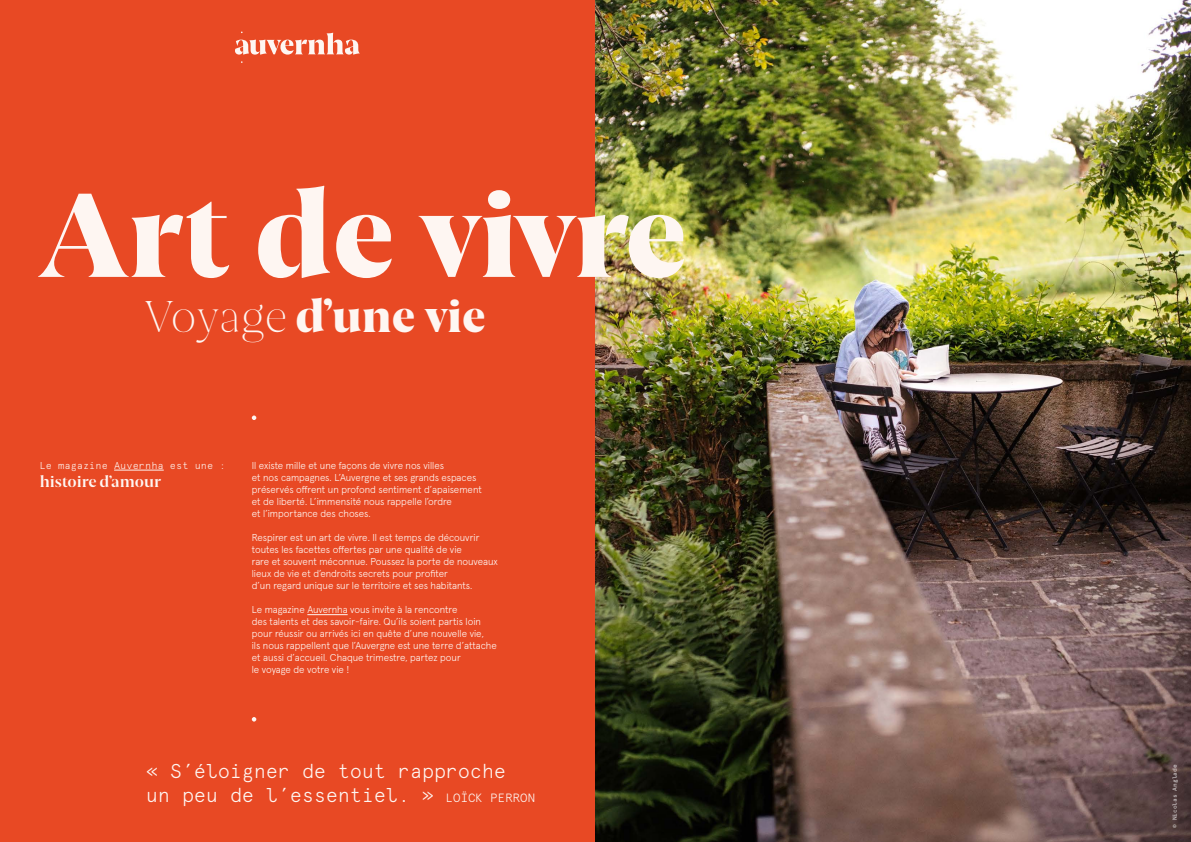
<style>
.page{position:relative;width:1191px;height:842px;background:#e84924}
.page>*{position:absolute;margin:0;border:0;box-sizing:border-box;transform-origin:0 0}
.t1{font:900 114px "Joane";letter-spacing:-.015em;color:#fef6f2}
.t2{font:900 43px "Joane";color:#fef6f2}
.t3{font:300 20px/24px "Apercu Mono Pro";letter-spacing:-.02em;color:#fef6f2}
.t4{font:700 15px "Joane";color:#fef6f2}
.t5{font:300 10px/12px "Apercu Pro";color:#fef6f2}
.t6{font:300 10px "Apercu Mono Pro";color:#fef6f2}
.t7{font:500 6px "Apercu Mono Pro";color:#fff}
.s1{font-weight:100}
.s2{font-size:12px}
</style>
<div class="page">
<img style="left:595px;top:0;width:596px;height:842px">
<svg style="left:235px;top:32px;width:125px;height:23px"></svg>
<hr style="left:114px;top:470px;width:50px;height:1px;background:#fef6f2">
<hr style="left:307px;top:614px;width:41px;height:1px;background:#fef6f2">
<svg style="left:252px;top:415px;width:4px;height:5px"></svg>
<svg style="left:252px;top:717px;width:4px;height:4px"></svg>
<h1 class="t1" style="left:40px;top:153px;width:649px">Art de vivre</h1>
<h2 class="t2" style="left:146px;top:285px;width:341px"><span class="s1">Voyage</span> d’une vie</h2>
<p class="t6" style="left:40px;top:457px;width:187px">Le magazine Auvernha est une :</p>
<h3 class="t4" style="left:40px;top:471px;width:123px">histoire d’amour</h3>
<p class="t5" style="left:252px;top:459px;width:231px">Il existe mille et une façons de vivre nos villes<br>et nos campagnes. L’Auvergne et ses grands espaces préservés offrent un profond sentiment d’apaisement et de liberté. L’immensité nous rappelle l’ordre<br>et l’importance des choses.</p>
<p class="t5" style="left:252px;top:531px;width:248px">Respirer est un art de vivre. Il est temps de découvrir toutes les facettes offertes par une qualité de vie<br>rare et souvent méconnue. Poussez la porte de nouveaux lieux de vie et d’endroits secrets pour profiter<br>d’un regard unique sur le territoire et ses habitants.</p>
<p class="t5" style="left:252px;top:603px;width:247px">Le magazine Auvernha vous invite à la rencontre<br>des talents et des savoir-faire. Qu’ils soient partis loin pour réussir ou arrivés ici en quête d’une nouvelle vie,<br>ils nous rappellent que l’Auvergne est une terre d’attache et aussi d’accueil. Chaque trimestre, partez pour<br>le voyage de votre vie !</p>
<h3 class="t3" style="left:146px;top:758px;width:391px">« S’éloigner de tout rapproche un peu de l’essentiel. » <span class="s2">LOÏCK PERRON</span></h3>
<p class="t7" style="left:1170px;top:828px;width:65px;rotate:-90deg">© Nicolas Anglade</p>
</div>
